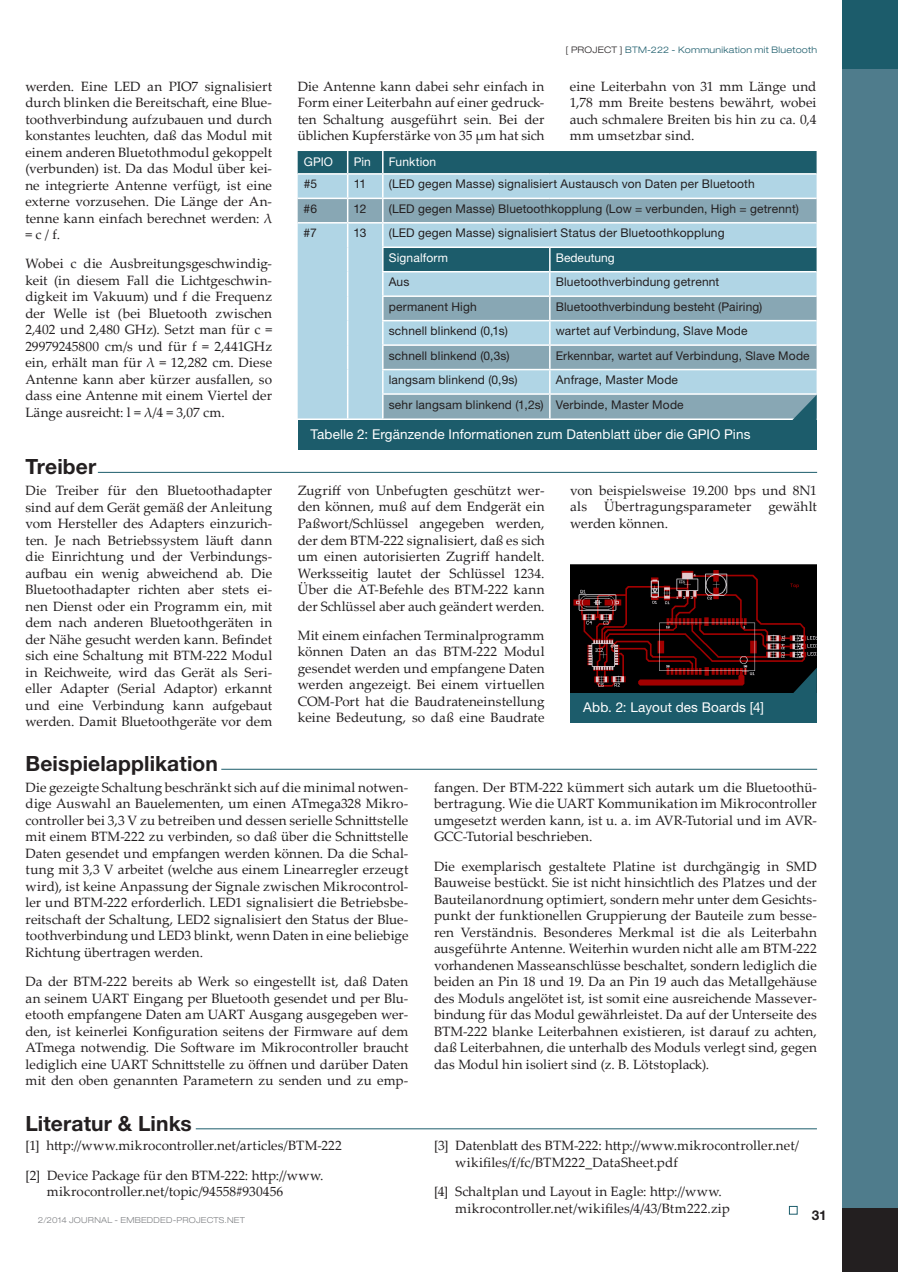
<style>
.page{position:relative;width:898px;height:1272px;background:#fff}
.page>*{position:absolute;margin:0;border:0;box-sizing:border-box;transform-origin:0 0}
.t1{font:700 21px "Helvetica Neue LT Std";letter-spacing:.005em;color:#231f20}
.t2{font:13.5px/16.5px "Palatino Linotype";letter-spacing:.005em;color:#231f20;text-align:justify}
.t3{font:13.5px "Helvetica Neue LT Std";letter-spacing:.01em;color:#fff}
.t4{font:700 13.5px "Helvetica Neue LT Std";color:#231f20}
.t5{font:12px/24.5px "Helvetica Neue LT Std";letter-spacing:.015em;color:#231f20}
.t6{font:12px "Helvetica Neue LT Std";letter-spacing:.01em;color:#fff}
.t7{font:300 expanded 9px "Helvetica Neue LT Std";letter-spacing:.025em;color:#1c5c6b}
.t8{font:300 expanded 8.25px "Helvetica Neue LT Std";letter-spacing:.025em;color:#808285}
.s1{color:#231f20}
</style>
<div class="page">
<div style="left:842px;top:68px;width:55px;height:1140px;background:#4f7c8c"></div>
<div style="left:842px;top:0;width:55px;height:68px;background:#1c5c6b"></div>
<div style="left:842px;top:1208px;width:55px;height:63px;background:#231f20"></div>
<svg style="left:297px;top:151px;width:519px;height:269px;background:#92b7c5"></svg>
<div style="left:297px;top:420px;width:519px;height:30px;background:#1c5c6b"></div>
<hr style="left:98px;top:472px;width:718px;height:1px;background:#1c5c6b">
<hr style="left:221px;top:768px;width:595px;height:1px;background:#1c5c6b">
<img style="left:570px;top:564px;width:246px;height:129px">
<div style="left:570px;top:693px;width:246px;height:29px;background:#1c5c6b"></div>
<svg style="left:785px;top:667px;width:31px;height:26px"></svg>
<hr style="left:196px;top:1128px;width:620px;height:1px;background:#1c5c6b">
<div style="left:788px;top:1205px;width:9px;height:9px;background:#fff;border:1px solid #1c5c6b"></div>
<p class="t2" style="left:25px;top:77px;width:248px">werden. Eine LED an PIO7 signalisiert durch blinken die Bereitschaft, eine Blue&shy;toothverbindung aufzubauen und durch konstantes leuchten, daß das Modul mit einem anderen Bluetothmodul gekoppelt (verbunden) ist. Da das Modul über kei&shy;ne integrierte Antenne verfügt, ist eine externe vorzusehen. Die Länge der An&shy;tenne kann einfach berechnet werden: λ = c / f.</p>
<p class="t2" style="left:25px;top:255px;width:248px">Wobei c die Ausbreitungsgeschwindig&shy;keit (in diesem Fall die Lichtgeschwin&shy;digkeit im Vakuum) und f die Frequenz der Welle ist (bei Bluetooth zwischen 2,402 und 2,480 GHz). Setzt man für c = 29979245800 cm/s und für f = 2,441GHz ein, erhält man für λ = 12,282 cm. Diese Antenne kann aber kürzer ausfallen, so dass eine Antenne mit einem Viertel der Länge ausreicht: l = λ/4 = 3,07 cm.</p>
<p class="t7" style="left:565px;top:45px;width:253px"><span class="s1">[ PROJECT ]</span> BTM-222 - Kommunikation mit Bluetooth</p>
<p class="t2" style="left:297px;top:77px;width:248px">Die Antenne kann dabei sehr einfach in Form einer Leiterbahn auf einer gedruck&shy;ten Schaltung ausgeführt sein. Bei der üblichen Kupferstärke von 35 µm hat sich</p>
<p class="t2" style="left:569px;top:77px;width:248px">eine Leiterbahn von 31 mm Länge und 1,78 mm Breite bestens bewährt, wobei auch schmalere Breiten bis hin zu ca. 0,4 mm umsetzbar sind.</p>
<p class="t6" style="left:303px;top:154px;width:31px">GPIO</p>
<p class="t6" style="left:353px;top:154px;width:19px">Pin</p>
<p class="t6" style="left:388px;top:154px;width:49px">Funktion</p>
<p class="t5" style="left:303px;top:172px;width:15px">#5</p>
<p class="t5" style="left:353px;top:172px;width:14px">11</p>
<p class="t5" style="left:388px;top:172px;width:367px">(LED gegen Masse) signalisiert Austausch von Daten per Bluetooth</p>
<p class="t5" style="left:303px;top:196px;width:15px">#6</p>
<p class="t5" style="left:353px;top:196px;width:14px">12</p>
<p class="t5" style="left:388px;top:196px;width:411px">(LED gegen Masse) Bluetoothkopplung (Low = verbunden, High = getrennt)</p>
<p class="t5" style="left:303px;top:221px;width:15px">#7</p>
<p class="t5" style="left:353px;top:221px;width:14px">13</p>
<p class="t5" style="left:388px;top:221px;width:337px">(LED gegen Masse) signalisiert Status der Bluetoothkopplung</p>
<p class="t6" style="left:388px;top:250px;width:61px">Signalform</p>
<p class="t6" style="left:555px;top:250px;width:60px">Bedeutung</p>
<p class="t5" style="left:388px;top:269px;width:22px">Aus</p>
<p class="t5" style="left:555px;top:269px;width:165px">Bluetoothverbindung getrennt</p>
<p class="t5" style="left:388px;top:294px;width:89px">permanent High</p>
<p class="t5" style="left:555px;top:294px;width:208px">Bluetoothverbindung besteht (Pairing)</p>
<p class="t5" style="left:388px;top:318px;width:120px">schnell blinkend (0,1s)</p>
<p class="t5" style="left:555px;top:318px;width:193px">wartet auf Verbindung, Slave Mode</p>
<p class="t5" style="left:388px;top:343px;width:122px">schnell blinkend (0,3s)</p>
<p class="t5" style="left:555px;top:343px;width:255px">Erkennbar, wartet auf Verbindung, Slave Mode</p>
<p class="t5" style="left:388px;top:367px;width:130px">langsam blinkend (0,9s)</p>
<p class="t5" style="left:388px;top:367px;width:296px;text-indent:167px">Anfrage, Master Mode sehr langsam blinkend (1,2s) Verbinde, Master Mode</p>
<p class="t3" style="left:310px;top:426px;width:441px">Tabelle 2: Ergänzende Informationen zum Datenblatt über die GPIO Pins</p>
<h1 class="t1" style="left:26px;top:453px;width:72px">Treiber</h1>
<p class="t2" style="left:26px;top:481px;width:248px">Die Treiber für den Bluetoothadapter sind auf dem Gerät gemäß der Anleitung vom Hersteller des Adapters einzurich&shy;ten. Je nach Betriebssystem läuft dann die Einrichtung und der Verbindungs&shy;aufbau ein wenig abweichend ab. Die Bluetoothadapter richten aber stets ei&shy;nen Dienst oder ein Programm ein, mit dem nach anderen Bluetoothgeräten in der Nähe gesucht werden kann. Befindet sich eine Schaltung mit BTM-222 Modul in Reichweite, wird das Gerät als Seri&shy;eller Adapter (Serial Adaptor) erkannt und eine Verbindung kann aufgebaut werden. Damit Bluetoothgeräte vor dem</p>
<p class="t2" style="left:298px;top:481px;width:248px">Zugriff von Unbefugten geschützt wer&shy;den können, muß auf dem Endgerät ein Paßwort/Schlüssel angegeben werden, der dem BTM-222 signalisiert, daß es sich um einen autorisierten Zugriff handelt.<br>Werksseitig lautet der Schlüssel 1234.<br>Über die AT-Befehle des BTM-222 kann der Schlüssel aber auch geändert werden.</p>
<p class="t2" style="left:298px;top:626px;width:248px">Mit einem einfachen Terminalprogramm können Daten an das BTM-222 Modul gesendet werden und empfangene Daten werden angezeigt. Bei einem virtuellen COM-Port hat die Baudrateneinstellung keine Bedeutung, so daß eine Baudrate</p>
<p class="t2" style="left:570px;top:481px;width:248px">von beispielsweise 19.200 bps und 8N1 als</p>
<p class="t2" style="left:603px;top:498px;width:149px">Übertragungsparameter</p>
<p class="t2" style="left:768px;top:498px;width:50px">gewählt</p>
<p class="t2" style="left:570px;top:514px;width:99px">werden können.</p>
<p class="t3" style="left:583px;top:698px;width:182px">Abb. 2: Layout des Boards [4]</p>
<h1 class="t1" style="left:26px;top:750px;width:194px">Beispielapplikation</h1>
<p class="t2" style="left:26px;top:778px;width:384px">Die gezeigte Schaltung beschränkt sich auf die minimal notwen&shy;dige Auswahl an Bauelementen, um einen ATmega328 Mikro&shy;controller bei 3,3 V zu betreiben und dessen serielle Schnittstelle mit einem BTM-222 zu verbinden, so daß über die Schnittstelle Daten gesendet und empfangen werden können. Da die Schal&shy;tung mit 3,3 V arbeitet (welche aus einem Linearregler erzeugt wird), ist keine Anpassung der Signale zwischen Mikrocontrol&shy;ler und BTM-222 erforderlich. LED1 signalisiert die Betriebsbe&shy;reitschaft der Schaltung, LED2 signalisiert den Status der Blue&shy;toothverbindung und LED3 blinkt, wenn Daten in eine beliebige Richtung übertragen werden.</p>
<p class="t2" style="left:26px;top:972px;width:384px">Da der BTM-222 bereits ab Werk so eingestellt ist, daß Daten an seinem UART Eingang per Bluetooth gesendet und per Blu&shy;etooth empfangene Daten am UART Ausgang ausgegeben wer&shy;den, ist keinerlei Konfiguration seitens der Firmware auf dem ATmega notwendig. Die Software im Mikrocontroller braucht lediglich eine UART Schnittstelle zu öffnen und darüber Daten mit den oben genannten Parametern zu senden und zu emp-</p>
<p class="t2" style="left:434px;top:778px;width:384px">fangen. Der BTM-222 kümmert sich autark um die Bluetoothü&shy;bertragung. Wie die UART Kommunikation im Mikrocontroller umgesetzt werden kann, ist u. a. im AVR-Tutorial und im AVR-GCC-Tutorial beschrieben.</p>
<p class="t2" style="left:434px;top:857px;width:384px">Die exemplarisch gestaltete Platine ist durchgängig in SMD Bauweise bestückt. Sie ist nicht hinsichtlich des Platzes und der Bauteilanordnung optimiert, sondern mehr unter dem Gesichts&shy;punkt der funktionellen Gruppierung der Bauteile zum besse&shy;ren Verständnis. Besonderes Merkmal ist die als Leiterbahn ausgeführte Antenne. Weiterhin wurden nicht alle am BTM-222 vorhandenen Masseanschlüsse beschaltet, sondern lediglich die beiden an Pin 18 und 19. Da an Pin 19 auch das Metallgehäuse des Moduls angelötet ist, ist somit eine ausreichende Massever&shy;bindung für das Modul gewährleistet. Da auf der Unterseite des BTM-222 blanke Leiterbahnen existieren, ist darauf zu achten, daß Leiterbahnen, die unterhalb des Moduls verlegt sind, gegen das Modul hin isoliert sind (z. B. Lötstoplack).</p>
<h1 class="t1" style="left:26px;top:1110px;width:168px">Literatur &amp; Links</h1>
<p class="t2" style="left:26px;top:1130px;width:318px;line-height:29.2px">[1] http://www.mikrocontroller.net/articles/BTM-222 [2] Device Package für den BTM-222: http://www.</p>
<p class="t2" style="left:47px;top:1182px;width:238px">mikrocontroller.net/topic/94558#930456</p>
<p class="t2" style="left:455px;top:1136px;width:345px;text-indent:-21px">[3] Datenblatt des BTM-222: http://www.mikrocontroller.net/ wikifiles/f/fc/BTM222_DataSheet.pdf</p>
<p class="t2" style="left:455px;top:1182px;width:276px;text-indent:-21px">[4] Schaltplan und Layout in Eagle: http://www. mikrocontroller.net/wikifiles/4/43/Btm222.zip</p>
<p class="t8" style="left:38px;top:1214px;width:209px">2/2014 JOURNAL - EMBEDDED-PROJECTS.NET</p>
<p class="t4" style="left:811px;top:1206px;width:17px">31</p>
</div>
